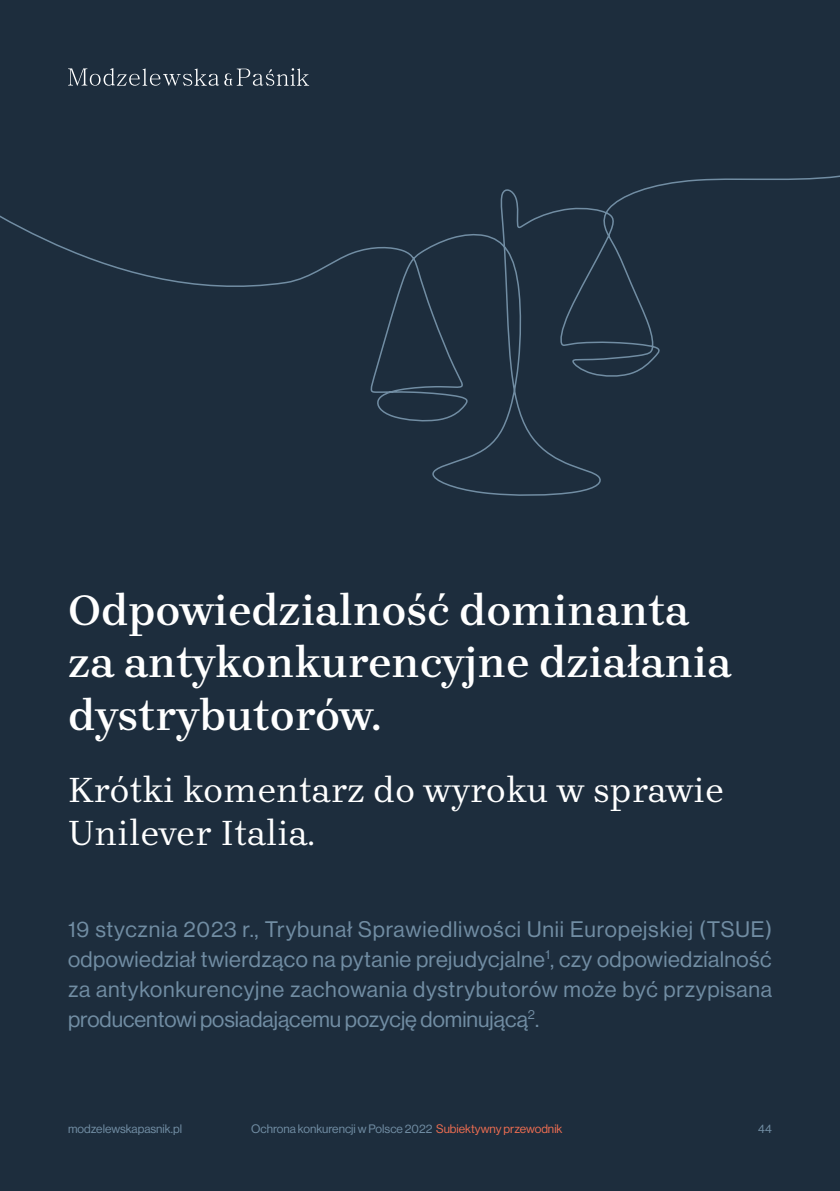
<style>
.page{position:relative;width:840px;height:1191px;background:#fff}
.page>*{position:absolute;margin:0;border:0;box-sizing:border-box;transform-origin:0 0}
.t1{font:600 44px/52.8px "Brygada 1918";color:#fff}
.t2{font:36px/43.2px "Brygada 1918";color:#fff}
.t3{font:22px/30px "Neue Haas Display";color:#718da3;text-align:justify}
.t4{font:12px "Neue Haas Display";color:#718da3}
.s1{color:#ed6d51}
</style>
<div class="page">
<div style="left:0;top:0;width:839px;height:1191px;background:#1d2d3d"></div>
<svg style="left:0;top:68px;width:839px;height:428px"></svg>
<h1 class="t1" style="left:68px;top:587px;width:664px">Odpowiedzialność dominanta za antykonkurencyjne działania dystrybutorów.</h1>
<h2 class="t2" style="left:68px;top:771px;width:657px">Krótki komentarz do wyroku w sprawie<br>Unilever Italia.</h2>
<p class="t3" style="left:68px;top:914px;width:705px">19 stycznia 2023 r., Trybunał Sprawiedliwości Unii Europejskiej (TSUE) odpowiedział twierdząco na pytanie prejudycjalne<sup>1</sup>, czy odpowiedzialność za antykonkurencyjne zachowania dystrybutorów może być przypisana producentowi posiadającemu pozycję dominującą<sup>2</sup>.</p>
<p class="t4" style="left:68px;top:1121px;width:115px">modzelewskapasnik.pl</p>
<p class="t4" style="left:251px;top:1121px;width:313px">Ochrona konkurencji w Polsce 2022 <span class="s1">Subiektywny przewodnik</span></p>
<p class="t4" style="left:757px;top:1121px;width:15px">44</p>
</div>
